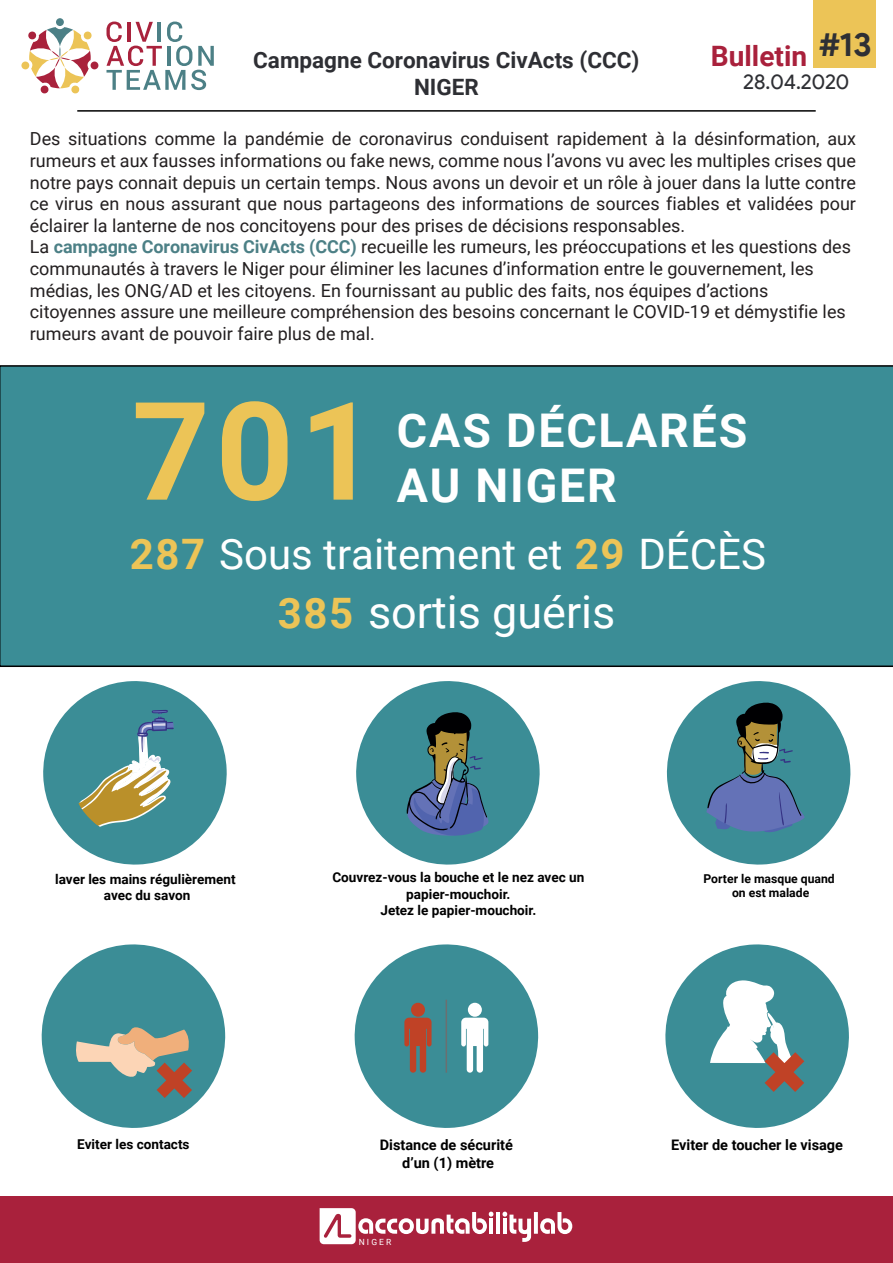
<style>
.page{position:relative;width:893px;height:1263px;background:#fff}
.page>*{position:absolute;margin:0;border:0;box-sizing:border-box;transform-origin:0 0}
.t1{font:700 136.5px "Roboto";color:#ecc457}
.t2{font:700 46.5px/55.8px "Roboto";letter-spacing:.04em;color:#fff}
.t3{font:45px "Roboto";color:#fff}
.t4{font:42px "Roboto";color:#fff}
.t5{font:700 33px "Product Sans";color:#2e2f34}
.t6{font:700 28.05px "Roboto";color:#a9213c}
.t7{font:700 22.5px/27px "Roboto";color:#2e2f34;text-align:center}
.t8{font:21px "Product Sans";color:#2e2f34}
.t9{font:18px/21.6px "Roboto";color:#231f20}
.t10{font:700 14.55px/17.4px "Roboto";color:#000001;text-align:center}
.t11{font:700 13.5px/16.4px "Roboto";color:#000001;text-align:center}
.t12{font:700 12.15px/14.7px "Roboto";color:#000001;text-align:center}
.t13{font:700 10.5px "Roboto";letter-spacing:-.025em;color:#fff}
.t14{font:8.55px "Roboto";color:#fff}
.s1{font-weight:700;color:#4c8086}
.s2{font-weight:700;color:#ecc457}
.s3{font-weight:700;font-size:42px;color:#ecc457}
</style>
<div class="page">
<div style="left:813px;top:0;width:63px;height:67px;background:#ecc457"></div>
<hr style="left:77px;top:110px;width:739px;height:2px;background:#000001">
<div style="left:56px;top:18px;width:8px;height:8px;background:#4c8086;border-radius:50%"></div>
<svg style="left:21px;top:27px;width:78px;height:67px"></svg>
<svg style="left:106px;top:22px;width:108px;height:68px"></svg>
<div style="left:0;top:365px;width:893px;height:302px;background:#3b8d96"></div>
<div style="left:0;top:1196px;width:893px;height:67px;background:#a9213c"></div>
<hr style="left:496px;top:1212px;width:4px;height:22px;background:#fff">
<svg style="left:502px;top:1211px;width:70px;height:31px"></svg>
<svg style="left:320px;top:1208px;width:173px;height:36px"></svg>
<svg style="left:356px;top:681px;width:184px;height:184px"></svg>
<svg style="left:43px;top:681px;width:184px;height:184px"></svg>
<svg style="left:666px;top:681px;width:185px;height:184px"></svg>
<svg style="left:41px;top:944px;width:185px;height:184px"></svg>
<svg style="left:354px;top:944px;width:185px;height:184px"></svg>
<hr style="left:446px;top:1000px;width:1px;height:73px;background:#6b6f70">
<svg style="left:665px;top:944px;width:184px;height:184px"></svg>
<h3 class="t5" style="left:819px;top:24px;width:54px">#13</h3>
<h3 class="t6" style="left:711px;top:36px;width:98px">Bulletin</h3>
<p class="t7" style="left:253px;top:45px;width:388px">Campagne Coronavirus CivActs (CCC)<br>NIGER</p>
<p class="t9" style="left:30px;top:127px;width:828px">Des situations comme la pandémie de coronavirus conduisent rapidement à la désinformation, aux rumeurs et aux fausses informations ou fake news, comme nous l’avons vu avec les multiples crises que notre pays connait depuis un certain temps. Nous avons un devoir et un rôle à jouer dans la lutte contre ce virus en nous assurant que nous partageons des informations de sources fiables et validées pour éclairer la lanterne de nos concitoyens pour des prises de décisions responsables.<br>La <span class="s1">campagne Coronavirus CivActs (CCC)</span> recueille les rumeurs, les préoccupations et les questions des communautés à travers le Niger pour éliminer les lacunes d’information entre le gouvernement, les médias, les ONG/AD et les citoyens. En fournissant au public des faits, nos équipes d’actions citoyennes assure une meilleure compréhension des besoins concernant le COVID-19 et démystifie les rumeurs avant de pouvoir faire plus de mal.</p>
<p class="t8" style="left:743px;top:70px;width:108px">28.04.2020</p>
<p class="t13" style="left:696px;top:396px;width:27px">China</p>
<h1 class="t1" style="left:132px;top:355px;width:247px">701</h1>
<h2 class="t2" style="left:397px;top:400px;width:352px">CAS DÉCLARÉS<br>AU NIGER</h2>
<h3 class="t4" style="left:130px;top:525px;width:638px"><span class="s2">287</span> Sous traitement et <span class="s2">29</span> DÉCÈS</h3>
<h3 class="t3" style="left:278px;top:581px;width:339px"><span class="s3">385</span> sortis guéris</h3>
<p class="t11" style="left:332px;top:869px;width:253px">Couvrez-vous la bouche et le nez avec un papier-mouchoir.<br>Jetez le papier-mouchoir.</p>
<p class="t11" style="left:55px;top:870px;width:182px">laver les mains régulièrement avec du savon</p>
<p class="t12" style="left:703px;top:870px;width:133px">Porter le masque quand on est malade</p>
<p class="t11" style="left:77px;top:1136px;width:114px">Eviter les contacts</p>
<p class="t10" style="left:380px;top:1136px;width:135px">Distance de sécurité d’un (1) mètre</p>
<p class="t10" style="left:671px;top:1136px;width:173px">Eviter de toucher le visage</p>
<p class="t14" style="left:359px;top:1236px;width:34px">N I G E R</p>
</div>
